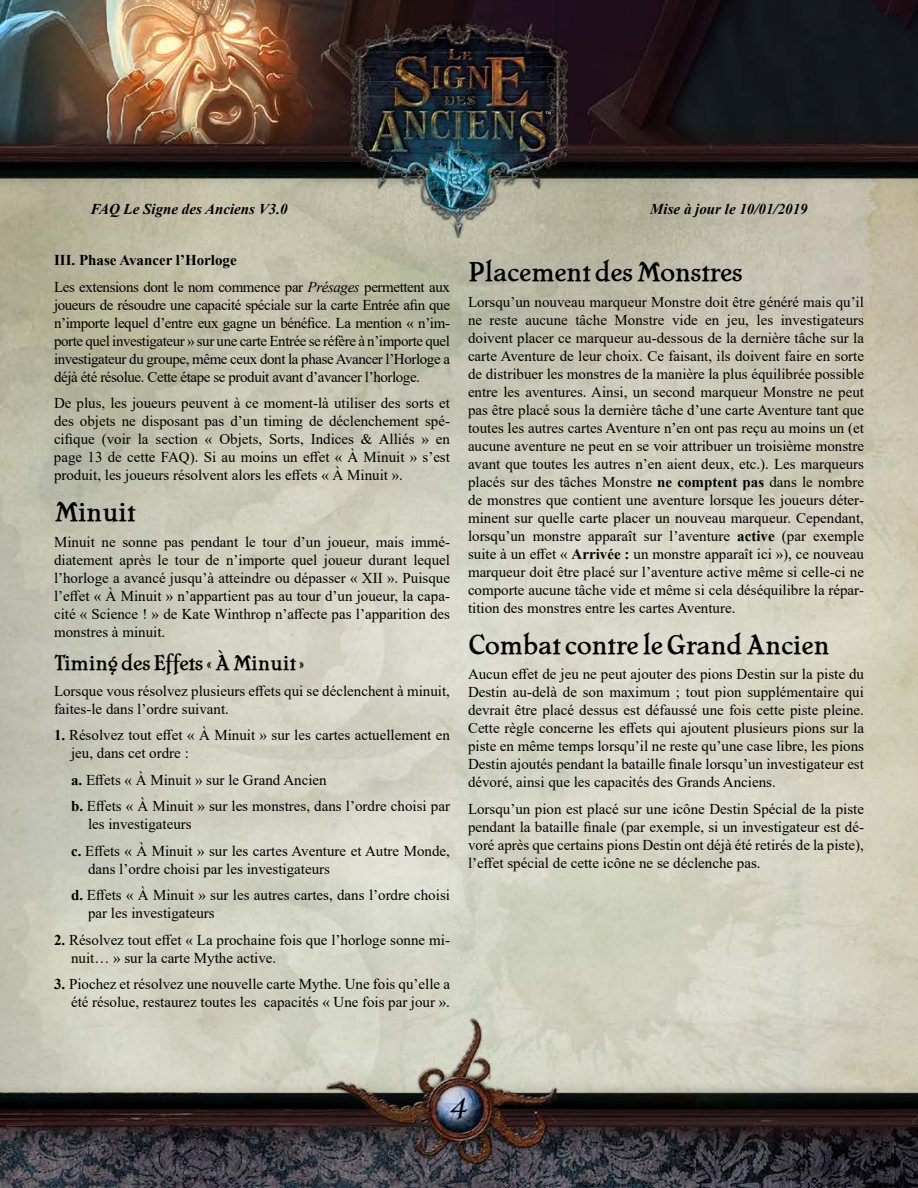
<style>
.page{position:relative;width:918px;height:1188px;background:#fff}
.page>*{position:absolute;margin:0;border:0;box-sizing:border-box;transform-origin:0 0}
.t1{font:italic 500 34.5px "Ringbearer";color:#000}
.t2{font:27px "Cheboygan";color:#000}
.t3{font:21px "Cheboygan";color:#000}
.t4{font:15px/18px "Times New Roman";color:#000;text-align:justify}
.t5{font:15px/26.5px "Times New Roman";letter-spacing:-.025em;color:#000}
.t6{font:italic 700 15px "Times New Roman";color:#000}
.t7{font:3px "Dominican";color:#fff}
.s1{font-weight:700}
.s2{font-style:italic}
</style>
<div class="page">
<img style="left:0;top:0;width:918px;height:1188px">
<p class="t7" style="left:546px;top:111px;width:7px">TM</p>
<p class="t6" style="left:90px;top:199px;width:199px">FAQ Le Signe des Anciens V3.0</p>
<p class="t6" style="left:650px;top:199px;width:159px">Mise à jour le 10/01/2019</p>
<p class="t5" style="left:54px;top:247px;width:398px"><span class="s1">III. Phase Avancer l’Horloge<br></span>Les extensions dont le nom commence par <span class="s2">Présages</span> permettent aux</p>
<p class="t4" style="left:54px;top:295px;width:398px">joueurs de résoudre une capacité spéciale sur la carte Entrée afin que n’importe lequel d’entre eux gagne un bénéfice. La mention « n’im&shy;porte quel investigateur » sur une carte Entrée se réfère à n’importe quel investigateur du groupe, même ceux dont la phase Avancer l’Horloge a déjà été résolue. Cette étape se produit avant d’avancer l’horloge.</p>
<p class="t4" style="left:54px;top:394px;width:398px">De plus, les joueurs peuvent à ce moment-là utiliser des sorts et des objets ne disposant pas d’un timing de déclenchement spé&shy;cifique (voir la section « Objets, Sorts, Indices &amp; Alliés » en page 13 de cette FAQ). Si au moins un effet « À Minuit » s’est produit, les joueurs résolvent alors les effets « À Minuit ».</p>
<h2 class="t2" style="left:54px;top:495px;width:82px">Minuit</h2>
<p class="t4" style="left:54px;top:532px;width:398px">Minuit ne sonne pas pendant le tour d’un joueur, mais immé&shy;diatement après le tour de n’importe quel joueur durant lequel l’horloge a avancé jusqu’à atteindre ou dépasser « XII ». Puisque l’effet « À Minuit » n’appartient pas au tour d’un joueur, la capa&shy;cité « Science ! » de Kate Winthrop n’affecte pas l’apparition des monstres à minuit.</p>
<h3 class="t3" style="left:54px;top:650px;width:252px">Timing des Effets « À Minuit »</h3>
<p class="t4" style="left:54px;top:681px;width:398px">Lorsque vous résolvez plusieurs effets qui se déclenchent à minuit, faites-le dans l’ordre suivant.</p>
<p class="t4" style="left:71px;top:726px;width:380px;text-indent:-17px"><span class="s1">1.</span> Résolvez tout effet « À Minuit » sur les cartes actuellement en jeu, dans cet ordre :</p>
<p class="t4" style="left:71px;top:766px;width:380px;line-height:26.5px"><span class="s1">a.</span> Effets « À Minuit » sur le Grand Ancien<br><span class="s1">b.</span> Effets « À Minuit » sur les monstres, dans l’ordre choisi par</p>
<p class="t4" style="left:71px;top:811px;width:380px;line-height:26.5px;text-indent:17px">les investigateurs<br><span class="s1">c.</span> Effets « À Minuit » sur les cartes Aventure et Autre Monde,</p>
<p class="t4" style="left:71px;top:855px;width:380px;line-height:26.5px;text-indent:17px">dans l’ordre choisi par les investigateurs<br><span class="s1">d.</span> Effets « À Minuit » sur les autres cartes, dans l’ordre choisi</p>
<p class="t4" style="left:88px;top:904px;width:128px">par les investigateurs</p>
<p class="t4" style="left:71px;top:930px;width:380px;text-indent:-17px"><span class="s1">2.</span> Résolvez tout effet « La prochaine fois que l’horloge sonne mi&shy;nuit… » sur la carte Mythe active.</p>
<p class="t4" style="left:54px;top:975px;width:398px;text-align:right"><span class="s1">3.</span> Piochez et résolvez une nouvelle carte Mythe. Une fois qu’elle a été résolue, restaurez toutes les capacités « Une fois par jour ».</p>
<h2 class="t2" style="left:468px;top:255px;width:276px">Placement des Monstres</h2>
<p class="t4" style="left:468px;top:292px;width:398px">Lorsqu’un nouveau marqueur Monstre doit être généré mais qu’il ne reste aucune tâche Monstre vide en jeu, les investigateurs doivent placer ce marqueur au-dessous de la dernière tâche sur la carte Aventure de leur choix. Ce faisant, ils doivent faire en sorte de distribuer les monstres de la manière la plus équilibrée possible entre les aventures. Ainsi, un second marqueur Monstre ne peut pas être placé sous la dernière tâche d’une carte Aventure tant que toutes les autres cartes Aventure n’en ont pas reçu au moins un (et aucune aventure ne peut en se voir attribuer un troisième monstre avant que toutes les autres n’en aient deux, etc.). Les marqueurs placés sur des tâches Monstre <span class="s1">ne comptent pas</span> dans le nombre de monstres que contient une aventure lorsque les joueurs déter&shy;minent sur quelle carte placer un nouveau marqueur. Cependant, lorsqu’un monstre apparaît sur l’aventure <span class="s1">active</span> (par exemple suite à un effet « <span class="s1">Arrivée :</span> un monstre apparaît ici »), ce nouveau marqueur doit être placé sur l’aventure active même si celle-ci ne comporte aucune tâche vide et même si cela déséquilibre la répar&shy;tition des monstres entre les cartes Aventure.</p>
<h2 class="t2" style="left:468px;top:628px;width:362px">Combat contre le Grand Ancien</h2>
<p class="t4" style="left:468px;top:665px;width:398px">Aucun effet de jeu ne peut ajouter des pions Destin sur la piste du Destin au-delà de son maximum ; tout pion supplémentaire qui devrait être placé dessus est défaussé une fois cette piste pleine.<br>Cette règle concerne les effets qui ajoutent plusieurs pions sur la piste en même temps lorsqu’il ne reste qu’une case libre, les pions Destin ajoutés pendant la bataille finale lorsqu’un investigateur est dévoré, ainsi que les capacités des Grands Anciens.</p>
<p class="t4" style="left:468px;top:799px;width:398px">Lorsqu’un pion est placé sur une icône Destin Spécial de la piste pendant la bataille finale (par exemple, si un investigateur est dé&shy;voré après que certains pions Destin ont déjà été retirés de la piste), l’effet spécial de cette icône ne se déclenche pas.</p>
<h1 class="t1" style="left:449px;top:1080px;width:28px">4</h1>
</div>
